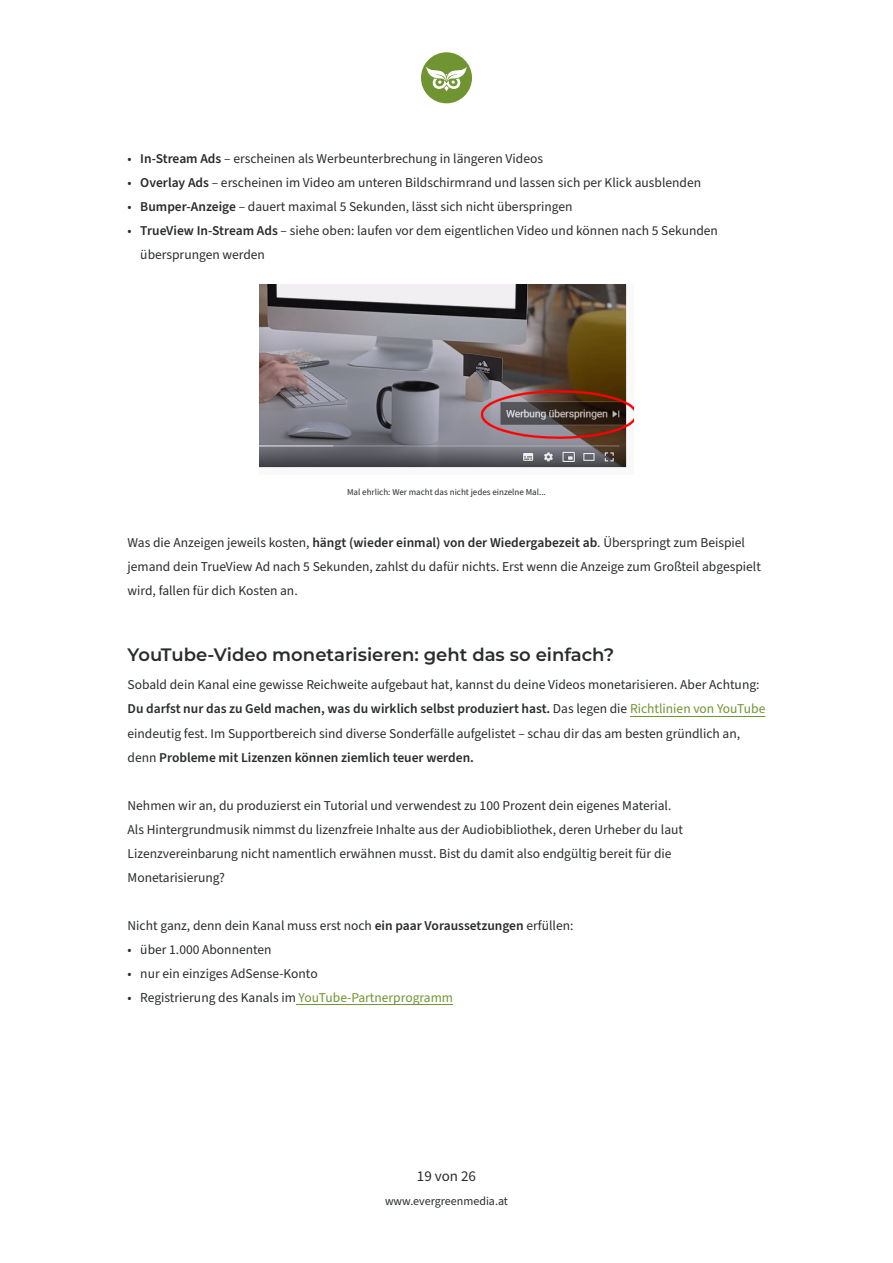
<style>
.page{position:relative;width:893px;height:1263px;background:#fff}
.page>*{position:absolute;margin:0;border:0;box-sizing:border-box;transform-origin:0 0}
.t1{font:600 18px "Montserrat";color:#2a2c2c}
.t2{font:15px "Source Sans Pro";color:#2a2c2c}
.t3{font:13.5px/24px "Source Sans Pro";color:#2a2c2c}
.t4{font:12px "Source Sans Pro";color:#2a2c2c}
.t5{font:9px "Source Sans Pro";color:#2a2c2c}
.s1{font-weight:600}
.s2{color:#709431}
</style>
<div class="page">
<div style="left:421px;top:52px;width:51px;height:51px;background:#709431;border-radius:50%"></div>
<svg style="left:426px;top:67px;width:41px;height:24px"></svg>
<hr style="left:630px;top:716px;width:135px;height:1px;background:#709431">
<hr style="left:296px;top:1004px;width:157px;height:1px;background:#709431">
<img style="left:259px;top:285px;width:375px;height:183px">
<p class="t3" style="left:128px;top:147px;width:417px">• <span class="s1">In-Stream Ads</span> – erscheinen als Werbeunterbrechung in längeren Videos</p>
<p class="t3" style="left:128px;top:171px;width:575px">• <span class="s1">Overlay Ads</span> – erscheinen im Video am unteren Bildschirmrand und lassen sich per Klick ausblenden</p>
<p class="t3" style="left:128px;top:195px;width:446px">• <span class="s1">Bumper-Anzeige</span> – dauert maximal 5 Sekunden, lässt sich nicht überspringen</p>
<p class="t3" style="left:140px;top:219px;width:579px;text-indent:-13px">• <span class="s1">TrueView In-Stream Ads</span> – siehe oben: laufen vor dem eigentlichen Video und können nach 5 Sekunden übersprungen werden</p>
<p class="t5" style="left:347px;top:486px;width:200px">Mal ehrlich: Wer macht das nicht jedes einzelne Mal...</p>
<p class="t3" style="left:128px;top:531px;width:635px">Was die Anzeigen jeweils kosten, <span class="s1">hängt (wieder einmal) von der Wiedergabezeit ab</span>. Überspringt zum Beispiel jemand dein TrueView Ad nach 5 Sekunden, zahlst du dafür nichts. Erst wenn die Anzeige zum Großteil abgespielt wird, fallen für dich Kosten an.</p>
<h1 class="t1" style="left:128px;top:642px;width:488px">YouTube-Video monetarisieren: geht das so einfach?</h1>
<p class="t3" style="left:128px;top:673px;width:639px">Sobald dein Kanal eine gewisse Reichweite aufgebaut hat, kannst du deine Videos monetarisieren. Aber Achtung:<br><span class="s1">Du darfst nur das zu Geld machen, was du wirklich selbst produziert hast.</span> Das legen die <span class="s2">Richtlinien von YouTube </span>eindeutig fest. Im Supportbereich sind diverse Sonderfälle aufgelistet – schau dir das am besten gründlich an, denn <span class="s1">Probleme mit Lizenzen können ziemlich teuer werden.</span></p>
<p class="t3" style="left:128px;top:793px;width:557px">Nehmen wir an, du produzierst ein Tutorial und verwendest zu 100 Prozent dein eigenes Material.<br>Als Hintergrundmusik nimmst du lizenzfreie Inhalte aus der Audiobibliothek, deren Urheber du laut Lizenzvereinbarung nicht namentlich erwähnen musst. Bist du damit also endgültig bereit für die Monetarisierung?</p>
<p class="t3" style="left:128px;top:913px;width:447px">Nicht ganz, denn dein Kanal muss erst noch <span class="s1">ein paar Voraussetzungen</span> erfüllen:</p>
<p class="t3" style="left:128px;top:937px;width:146px">• über 1.000 Abonnenten</p>
<p class="t3" style="left:128px;top:961px;width:192px">• nur ein einziges AdSense-Konto</p>
<p class="t3" style="left:128px;top:985px;width:327px">• Registrierung des Kanals im <span class="s2">YouTube-Partnerprogramm</span></p>
<p class="t2" style="left:417px;top:1165px;width:61px">19 von 26</p>
<p class="t4" style="left:385px;top:1193px;width:124px">www.evergreenmedia.at</p>
</div>
